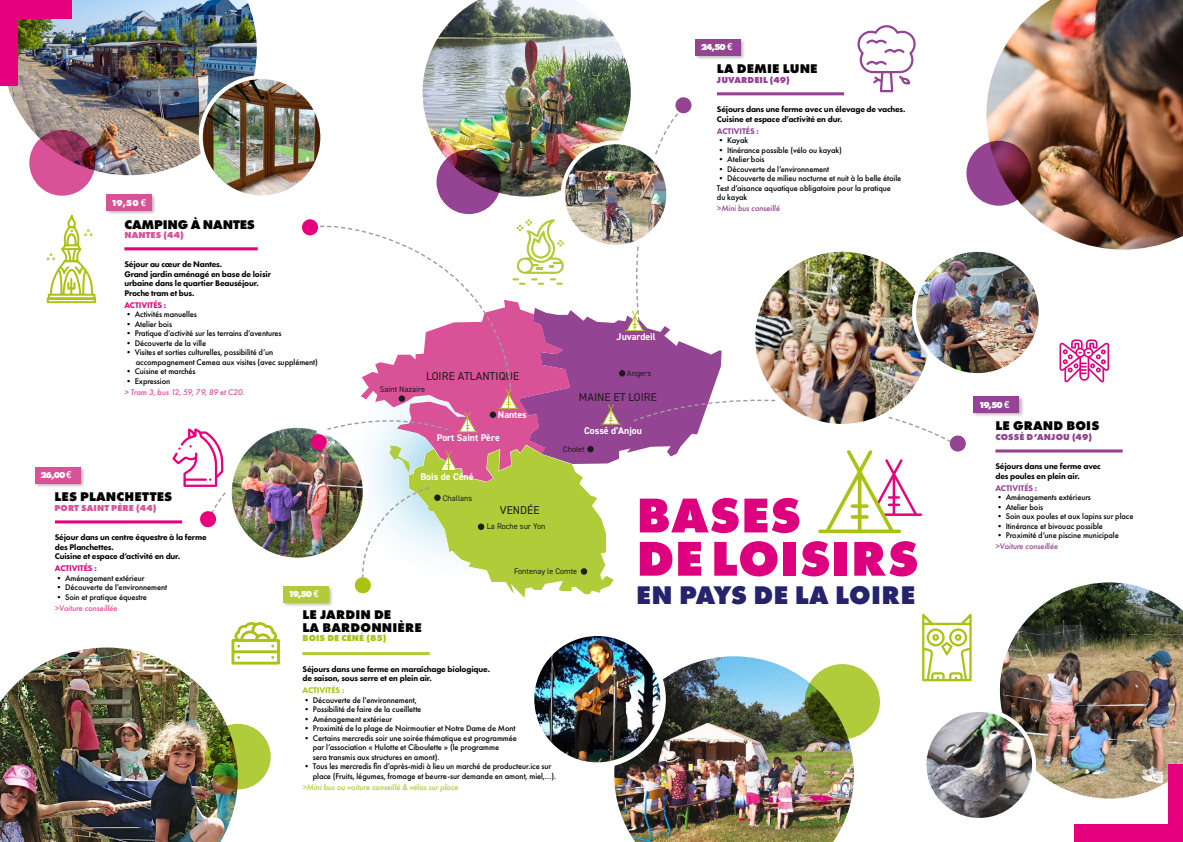
<style>
.page{position:relative;width:1183px;height:842px;background:#fff}
.page>*{position:absolute;margin:0;border:0;box-sizing:border-box;transform-origin:0 0}
.t1{font:800 50.7px/43.3px "Futura PT";letter-spacing:.01em;color:#dd007e}
.t2{font:800 26.5px "Futura PT";letter-spacing:.01em;color:#24236b}
.t3{font:800 13.1px/12.3px "Futura PT";letter-spacing:.01em;color:#000}
.t4{font:800 13.1px "Futura PT";letter-spacing:-.015em;color:#000}
.t5{font:11.4px "DIN2014";color:#1d1e1c}
.t6{font:700 9.8px "DIN2014";color:#fff}
.t7{font:800 9px "Futura PT";letter-spacing:-.1em;color:#fff}
.t8{font:800 9px "Futura PT";letter-spacing:.01em;color:#944493}
.t9{font:800 9px "Futura PT";letter-spacing:.01em;color:#d95197}
.t10{font:800 9px "Futura PT";letter-spacing:.01em;color:#aac214}
.t11{font:500 8.5px/9.5px "Futura PT";letter-spacing:-.01em;color:#000}
.t12{font:800 8.5px/9.5px "Futura PT";letter-spacing:-.02em;color:#000}
.t13{font:italic 500 8.5px "Futura PT";letter-spacing:-.01em;color:#d95197}
.t14{font:italic 500 8.5px "Futura PT";letter-spacing:-.01em;color:#b1cc3a}
.t15{font:italic 500 8.5px "Futura PT";letter-spacing:-.01em;color:#944493}
.t16{font:800 8.5px "Futura PT";letter-spacing:-.01em;color:#944493}
.t17{font:800 8.5px "Futura PT";letter-spacing:-.01em;color:#dd007e}
.t18{font:800 8.5px "Futura PT";letter-spacing:-.01em;color:#aac214}
.t19{font:8.2px "DIN2014";color:#1d1e1c}
.s1{font-family:"Euphemia UCAS";font-weight:700}
</style>
<div class="page">
<img style="left:8px;top:0;width:246px;height:175px">
<img style="left:0;top:647px;width:238px;height:195px">
<img style="left:614px;top:656px;width:239px;height:186px">
<hr style="left:302px;top:652px;width:127px;height:3px;background:#b1cc3a">
<div style="left:282px;top:585px;width:51px;height:22px;background:#000;opacity:.29"></div>
<div style="left:283px;top:586px;width:45px;height:16px;background:#b1cc3a"></div>
<hr style="left:995px;top:449px;width:127px;height:3px;background:#944493">
<div style="left:972px;top:395px;width:51px;height:23px;background:#000;opacity:.29"></div>
<div style="left:973px;top:396px;width:45px;height:17px;background:#944493"></div>
<svg style="left:1059px;top:339px;width:49px;height:44px"></svg>
<img style="left:977px;top:0;width:205px;height:250px">
<img style="left:999px;top:582px;width:183px;height:217px">
<div style="left:1074px;top:824px;width:108px;height:18px;background:#e6007d"></div>
<div style="left:1168px;top:765px;width:14px;height:77px;background:#e6007d"></div>
<svg style="left:804px;top:664px;width:75px;height:75px;background:#8ea52f"></svg>
<svg style="left:966px;top:141px;width:65px;height:65px;background:#80366a"></svg>
<img style="left:531px;top:633px;width:132px;height:132px;border-radius:66px">
<div style="left:528px;top:630px;width:137px;height:138px;border:6px solid #fff;border-radius:50%"></div>
<img style="left:924px;top:710px;width:109px;height:110px;border-radius:55px">
<div style="left:922px;top:708px;width:113px;height:114px;border:4px solid #fff;border-radius:50%"></div>
<hr style="left:55px;top:520px;width:127px;height:3px;background:#e6007d">
<div style="left:34px;top:466px;width:51px;height:22px;background:#000;opacity:.29"></div>
<div style="left:35px;top:467px;width:45px;height:16px;background:#d95197"></div>
<svg style="left:922px;top:614px;width:49px;height:67px"></svg>
<div style="left:0;top:0;width:71px;height:18px;background:#e6007d"></div>
<div style="left:0;top:0;width:17px;height:86px;background:#e6007d"></div>
<img style="left:449px;top:0;width:155px;height:23px">
<svg style="left:205px;top:724px;width:66px;height:65px;background:#86a02b"></svg>
<svg style="left:29px;top:130px;width:66px;height:66px;background:#bb467d"></svg>
<svg style="left:231px;top:622px;width:49px;height:42px"></svg>
<svg style="left:46px;top:216px;width:51px;height:88px"></svg>
<hr style="left:124px;top:247px;width:134px;height:3px;background:#e6007d">
<div style="left:106px;top:193px;width:51px;height:23px;background:#000;opacity:.29"></div>
<div style="left:107px;top:195px;width:45px;height:16px;background:#d95197"></div>
<img style="left:172px;top:23px;width:793px;height:576px">
<img style="left:562px;top:142px;width:106px;height:105px">
<div style="left:560px;top:140px;width:110px;height:109px;border:4px solid #fff;border-radius:50%"></div>
<img style="left:913px;top:251px;width:124px;height:124px">
<div style="left:911px;top:248px;width:131px;height:129px;border:4px solid #fff;border-radius:50%"></div>
<p class="t7" style="left:40px;top:469px;width:33px">26,00 <span class="s1">€</span></p>
<p class="t7" style="left:111px;top:197px;width:37px">19,50 <span class="s1">€</span></p>
<h3 class="t4" style="left:124px;top:216px;width:132px">CAMPING À NANTES</h3>
<p class="t9" style="left:124px;top:230px;width:61px">NANTES (44)</p>
<p class="t12" style="left:124px;top:259px;width:148px">Séjour au cœur de Nantes.<br>Grand jardin aménagé en base de loisir urbaine dans le quartier Beauséjour.<br>Proche tram et bus.</p>
<p class="t17" style="left:124px;top:299px;width:43px">ACTIVITÉS :</p>
<p class="t11" style="left:124px;top:310px;width:74px">• Activités manuelles</p>
<p class="t11" style="left:124px;top:319px;width:49px">• Atelier bois</p>
<p class="t11" style="left:124px;top:329px;width:159px">• Pratique d’activité sur les terrains d’aventures</p>
<p class="t11" style="left:124px;top:338px;width:83px">• Découverte de la ville</p>
<p class="t11" style="left:136px;top:348px;width:184px;text-indent:-11px">• Visites et sorties culturelles, possibilité d’un accompagnement Cemea aux visites (avec supplément)</p>
<p class="t11" style="left:124px;top:367px;width:73px">• Cuisine et marchés</p>
<p class="t11" style="left:124px;top:376px;width:47px">• Expression</p>
<p class="t13" style="left:124px;top:387px;width:122px">&gt; Tram 3, bus 12, 59, 79, 89 et C20.</p>
<p class="t7" style="left:700px;top:41px;width:33px">24,50 <span class="s1">€</span></p>
<h3 class="t3" style="left:716px;top:62px;width:102px">LA DEMIE LUNE</h3>
<p class="t8" style="left:716px;top:74px;width:74px">JUVARDEIL (49)</p>
<p class="t12" style="left:716px;top:104px;width:190px">Séjours dans une ferme avec un élevage de vaches.<br>Cuisine et espace d’activité en dur.</p>
<p class="t16" style="left:716px;top:125px;width:43px">ACTIVITÉS :</p>
<p class="t11" style="left:716px;top:136px;width:33px">• Kayak</p>
<p class="t11" style="left:716px;top:145px;width:126px">• Itinérance possible (vélo ou kayak)</p>
<p class="t11" style="left:716px;top:155px;width:49px">• Atelier bois</p>
<p class="t11" style="left:716px;top:164px;width:114px">• Découverte de l’environnement</p>
<p class="t11" style="left:716px;top:174px;width:186px">• Découverte de milieu nocturne et nuit à la belle étoile<br>Test d’aisance aquatique obligatoire pour la pratique du kayak</p>
<p class="t15" style="left:716px;top:203px;width:64px">&gt;Mini bus conseillé</p>
<h3 class="t5" style="left:426px;top:369px;width:95px">LOIRE ATLANTIQUE</h3>
<p class="t19" style="left:379px;top:384px;width:47px">Saint Nazaire</p>
<p class="t6" style="left:498px;top:408px;width:30px">Nantes</p>
<p class="t6" style="left:436px;top:431px;width:64px">Port Saint Père</p>
<p class="t6" style="left:420px;top:470px;width:55px">Bois de Céné</p>
<p class="t6" style="left:616px;top:330px;width:40px">Juvardeil</p>
<p class="t19" style="left:626px;top:368px;width:26px">Angers</p>
<h3 class="t5" style="left:578px;top:390px;width:80px">MAINE ET LOIRE</h3>
<p class="t6" style="left:584px;top:424px;width:59px">Cossé d’Anjou</p>
<p class="t19" style="left:563px;top:444px;width:23px">Cholet</p>
<h3 class="t3" style="left:54px;top:491px;width:119px">LES PLANCHETTES</h3>
<p class="t9" style="left:54px;top:502px;width:103px">PORT SAINT PÈRE (44)</p>
<p class="t12" style="left:55px;top:532px;width:153px">Séjour dans un centre équestre à la ferme des Planchettes.<br>Cuisine et espace d’activité en dur.</p>
<p class="t17" style="left:55px;top:563px;width:43px">ACTIVITÉS :</p>
<p class="t11" style="left:55px;top:573px;width:91px">• Aménagement extérieur</p>
<p class="t11" style="left:55px;top:583px;width:114px">• Découverte de l’environnement</p>
<p class="t11" style="left:55px;top:592px;width:94px">• Soin et pratique équestre</p>
<p class="t13" style="left:55px;top:603px;width:64px">&gt;Voiture conseillée</p>
<p class="t7" style="left:288px;top:588px;width:32px">19,50 <span class="s1">€</span></p>
<p class="t19" style="left:442px;top:493px;width:31px">Challans</p>
<h3 class="t5" style="left:500px;top:503px;width:41px">VENDÉE</h3>
<p class="t19" style="left:487px;top:521px;width:60px">La Roche sur Yon</p>
<p class="t19" style="left:514px;top:566px;width:65px">Fontenay le Comte</p>
<h3 class="t3" style="left:302px;top:608px;width:121px">LE JARDIN DE<br>LA BARDONNIÈRE</h3>
<p class="t10" style="left:302px;top:633px;width:85px">BOIS DE CÉNÉ (85)</p>
<p class="t12" style="left:302px;top:664px;width:189px">Séjours dans une ferme en maraîchage biologique. de saison, sous serre et en plein air.</p>
<p class="t18" style="left:302px;top:685px;width:43px">ACTIVITÉS :</p>
<p class="t11" style="left:302px;top:695px;width:116px">• Découverte de l’environnement,</p>
<p class="t11" style="left:302px;top:705px;width:120px">• Possibilité de faire de la cueillette</p>
<p class="t11" style="left:302px;top:714px;width:91px">• Aménagement extérieur</p>
<p class="t11" style="left:302px;top:724px;width:214px">• Proximité de la plage de Noirmoutier et Notre Dame de Mont</p>
<p class="t11" style="left:313px;top:733px;width:205px;text-indent:-10px">• Certains mercredis soir une soirée thématique est programmée par l’association « Hulotte et Ciboulette » (le programme<br>sera transmis aux structures en amont).</p>
<p class="t11" style="left:313px;top:762px;width:245px;text-indent:-10px">• Tous les mercredis fin d’après-midi à lieu un marché de producteur.ice sur place (Fruits, légumes, fromage et beurre-sur demande en amont, miel,…).</p>
<p class="t14" style="left:302px;top:782px;width:157px">&gt;Mini bus ou voiture conseillé &amp; vélos sur place</p>
<h1 class="t1" style="left:636px;top:493px;width:284px">BASES<br>DE LOISIRS</h1>
<h2 class="t2" style="left:636px;top:578px;width:280px">EN PAYS DE LA LOIRE</h2>
<p class="t7" style="left:978px;top:399px;width:32px">19,50 <span class="s1">€</span></p>
<h3 class="t3" style="left:995px;top:420px;width:105px">LE GRAND BOIS</h3>
<p class="t8" style="left:995px;top:431px;width:98px">COSSÉ D’ANJOU (49)</p>
<p class="t12" style="left:995px;top:462px;width:107px">Séjours dans une ferme avec des poules en plein air.</p>
<p class="t16" style="left:995px;top:483px;width:43px">ACTIVITÉS :</p>
<p class="t11" style="left:995px;top:493px;width:97px">• Aménagements extérieurs</p>
<p class="t11" style="left:995px;top:502px;width:49px">• Atelier bois</p>
<p class="t11" style="left:995px;top:512px;width:140px">• Soin aux poules et aux lapins sur place</p>
<p class="t11" style="left:995px;top:521px;width:109px">• Itinérance et bivouac possible</p>
<p class="t11" style="left:995px;top:531px;width:125px">• Proximité d’une piscine municipale</p>
<p class="t15" style="left:995px;top:541px;width:64px">&gt;Voiture conseillée</p>
</div>
